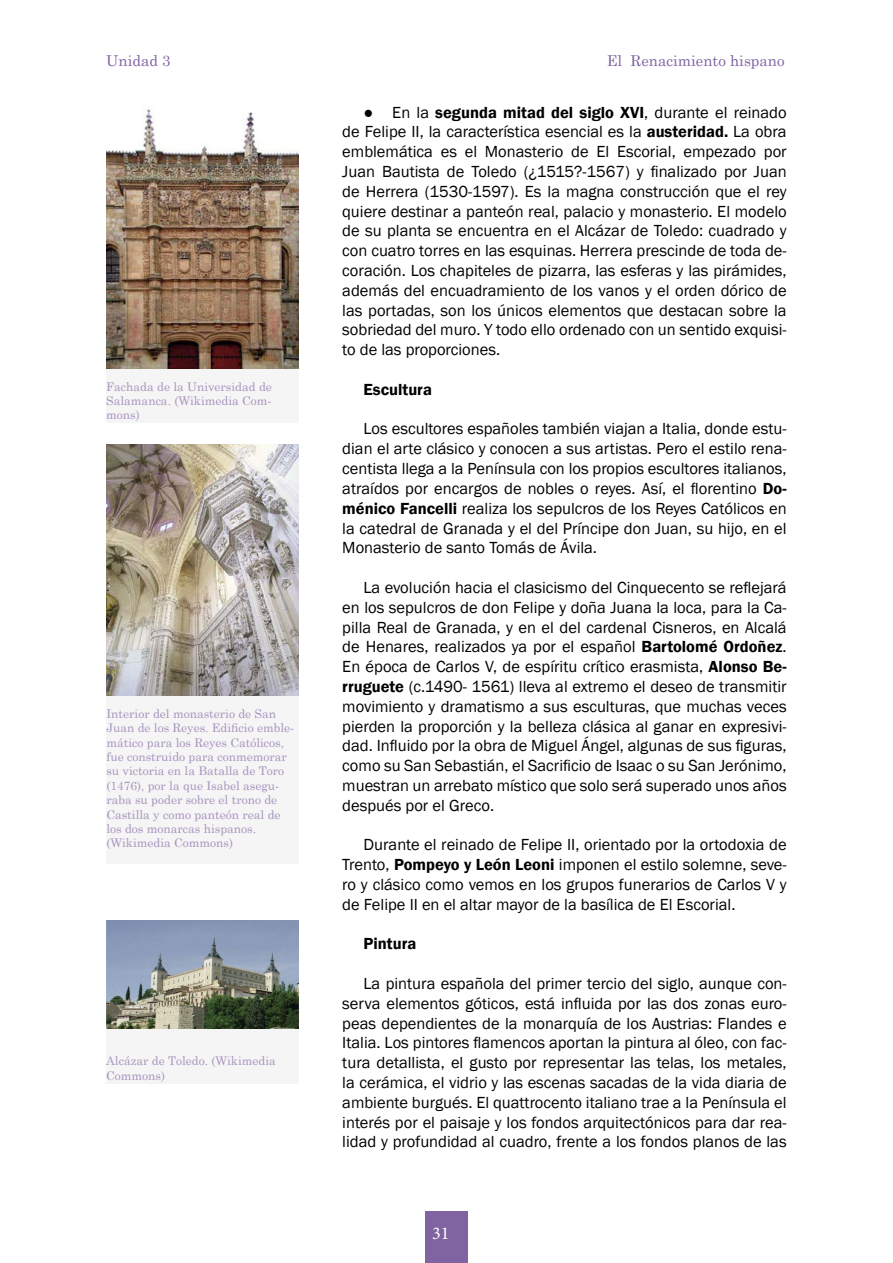
<style>
.page{position:relative;width:893px;height:1263px;background:#fff}
.page>*{position:absolute;margin:0;border:0;box-sizing:border-box;transform-origin:0 0}
.t1{font:18px "Minion Pro";color:#fff}
.t2{font:16.5px/19.8px "Franklin Gothic";color:#000;text-align:justify}
.t3{font:600 16.5px "Franklin Gothic";color:#000}
.t4{font:15px "Century Schoolbook";color:#8064a2}
.t5{font:12px/14.4px "Century Schoolbook";color:#a693be}
.s1{font-weight:600}
</style>
<div class="page">
<div style="left:425px;top:1212px;width:43px;height:51px;background:#8064a2"></div>
<div style="left:106px;top:369px;width:193px;height:54px;background:#f5f5f5"></div>
<img style="left:107px;top:109px;width:191px;height:260px">
<div style="left:106px;top:696px;width:193px;height:167px;background:#f5f5f5"></div>
<img style="left:106px;top:445px;width:193px;height:251px">
<div style="left:106px;top:1029px;width:193px;height:54px;background:#f5f5f5"></div>
<img style="left:106px;top:921px;width:193px;height:108px">
<p class="t4" style="left:106px;top:48px;width:66px">Unidad 3</p>
<p class="t4" style="left:607px;top:48px;width:179px">El Renacimiento hispano</p>
<p class="t5" style="left:106px;top:378px;width:167px;text-align:justify">Fachada de la Universidad de Salamanca. (Wikimedia Com&shy;mons)</p>
<p class="t5" style="left:106px;top:705px;width:189px">Interior del monasterio de San<br>Juan de los Reyes. Edificio emble&shy;mático para los Reyes Católicos, fue construido para conmemorar su victoria en la Batalla de Toro (1476), por la que Isabel asegu&shy;raba su poder sobre el trono de<br>Castilla y como panteón real de los dos monarcas hispanos. (Wikimedia Commons)</p>
<p class="t5" style="left:106px;top:1052px;width:171px">Alcázar de Toledo. (Wikimedia<br>Commons)</p>
<p class="t2" style="left:342px;top:103px;width:446px;text-indent:21px">● En la <span class="s1">segunda mitad del siglo XVI</span>, durante el reinado de Felipe II, la característica esencial es la <span class="s1">austeridad.</span> La obra emblemática es el Monasterio de El Escorial, empezado por Juan Bautista de Toledo (¿1515?-1567) y finalizado por Juan de Herrera (1530-1597). Es la magna construcción que el rey quiere destinar a panteón real, palacio y monasterio. El modelo de su planta se encuentra en el Alcázar de Toledo: cuadrado y con cuatro torres en las esquinas. Herrera prescinde de toda de&shy;coración. Los chapiteles de pizarra, las esferas y las pirámides, además del encuadramiento de los vanos y el orden dórico de las portadas, son los únicos elementos que destacan sobre la sobriedad del muro. Y todo ello ordenado con un sentido exquisi&shy;to de las proporciones.</p>
<p class="t3" style="left:364px;top:379px;width:70px">Escultura</p>
<p class="t2" style="left:342px;top:419px;width:446px;text-indent:21px">Los escultores españoles también viajan a Italia, donde estu&shy;dian el arte clásico y conocen a sus artistas. Pero el estilo rena&shy;centista llega a la Península con los propios escultores italianos, atraídos por encargos de nobles o reyes. Así, el florentino <span class="s1">Do&shy;ménico Fancelli</span> realiza los sepulcros de los Reyes Católicos en la catedral de Granada y el del Príncipe don Juan, su hijo, en el Monasterio de santo Tomás de Ávila.</p>
<p class="t2" style="left:342px;top:578px;width:446px;text-indent:21px">La evolución hacia el clasicismo del Cinquecento se reflejará en los sepulcros de don Felipe y doña Juana la loca, para la Ca&shy;pilla Real de Granada, y en el del cardenal Cisneros, en Alcalá de Henares, realizados ya por el español <span class="s1">Bartolomé Ordoñez</span>.<br>En época de Carlos V, de espíritu crítico erasmista, <span class="s1">Alonso Be&shy;rruguete</span> (c.1490- 1561) lleva al extremo el deseo de transmitir movimiento y dramatismo a sus esculturas, que muchas veces pierden la proporción y la belleza clásica al ganar en expresivi&shy;dad. Influido por la obra de Miguel Ángel, algunas de sus figuras, como su San Sebastián, el Sacrificio de Isaac o su San Jerónimo, muestran un arrebato místico que solo será superado unos años después por el Greco.</p>
<p class="t2" style="left:342px;top:835px;width:446px;text-indent:21px">Durante el reinado de Felipe II, orientado por la ortodoxia de Trento, <span class="s1">Pompeyo y León Leoni</span> imponen el estilo solemne, seve&shy;ro y clásico como vemos en los grupos funerarios de Carlos V y de Felipe II en el altar mayor de la basílica de El Escorial.</p>
<p class="t3" style="left:364px;top:934px;width:54px">Pintura</p>
<p class="t2" style="left:342px;top:974px;width:446px;text-indent:21px">La pintura española del primer tercio del siglo, aunque con&shy;serva elementos góticos, está influida por las dos zonas euro&shy;peas dependientes de la monarquía de los Austrias: Flandes e Italia. Los pintores flamencos aportan la pintura al óleo, con fac&shy;tura detallista, el gusto por representar las telas, los metales, la cerámica, el vidrio y las escenas sacadas de la vida diaria de ambiente burgués. El quattrocento italiano trae a la Península el interés por el paisaje y los fondos arquitectónicos para dar rea&shy;lidad y profundidad al cuadro, frente a los fondos planos de las</p>
<p class="t1" style="left:432px;top:1221px;width:19px">31</p>
</div>
